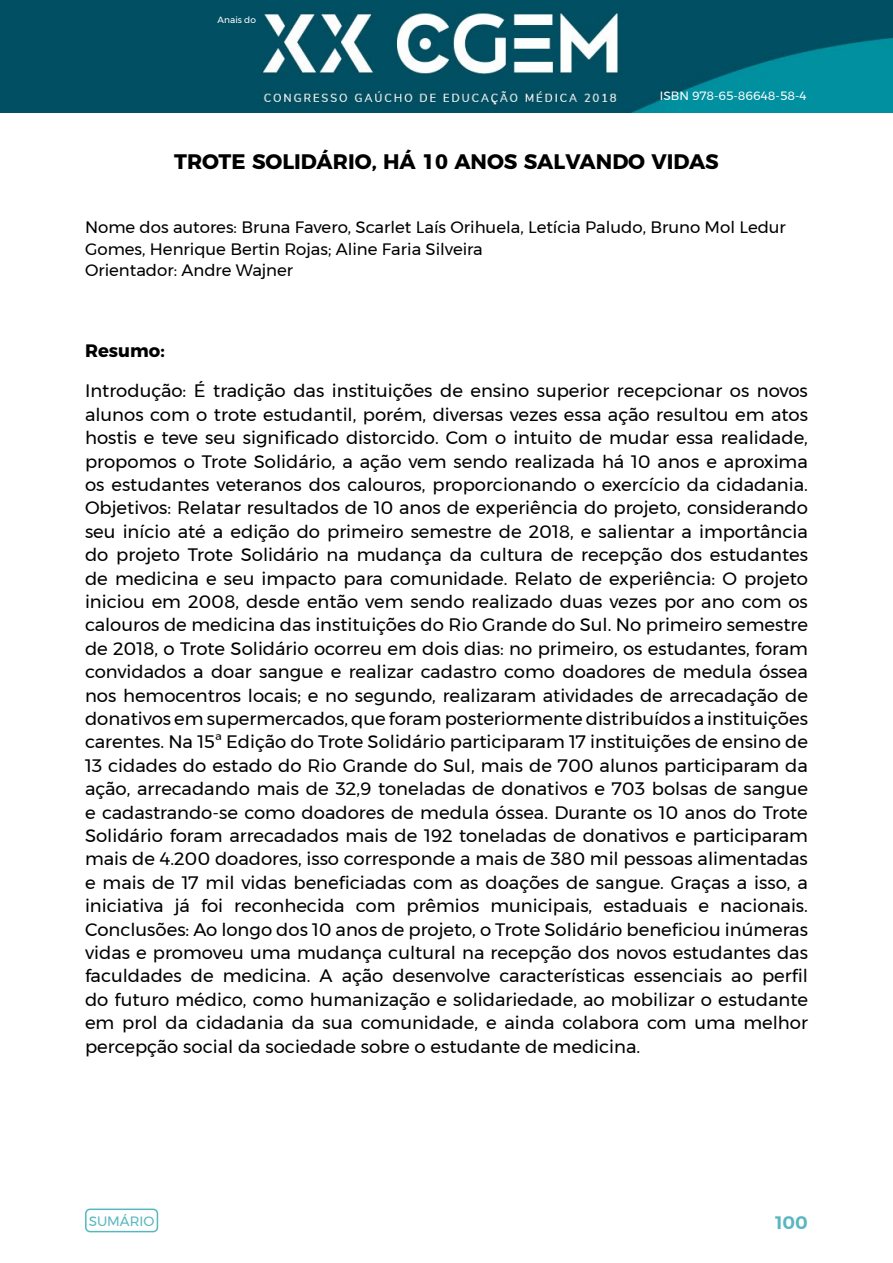
<style>
.page{position:relative;width:893px;height:1263px;background:#fff}
.page>*{position:absolute;margin:0;border:0;box-sizing:border-box;transform-origin:0 0}
.t1{font:700 21px "Montserrat";color:#000}
.t2{font:18px/23.4px "Montserrat";color:#000;text-align:justify}
.t3{font:700 18px "Montserrat";color:#000}
.t4{font:600 18px "Montserrat";color:#58b6bf}
.t5{font:16.5px/21.5px "Montserrat";color:#000}
.t6{font:13.5px "Montserrat";color:#58b6bf}
.t7{font:12px "Montserrat";color:#fff}
.t8{font:9px "Montserrat";color:#fff}
</style>
<div class="page">
<img style="left:0;top:0;width:893px;height:113px">
<div style="left:85px;top:1208px;width:73px;height:24px;border:2px solid #58b6bf;border-radius:4px"></div>
<p class="t8" style="left:218px;top:13px;width:40px">Anais do</p>
<p class="t7" style="left:660px;top:86px;width:148px">ISBN 978-65-86648-58-4</p>
<p class="t1" style="left:174px;top:144px;width:546px">TROTE SOLIDÁRIO, HÁ 10 ANOS SALVANDO VIDAS</p>
<p class="t5" style="left:85px;top:216px;width:702px">Nome dos autores: Bruna Favero, Scarlet Laís Orihuela, Letícia Paludo, Bruno Mol Ledur<br>Gomes, Henrique Bertin Rojas; Aline Faria Silveira<br>Orientador: Andre Wajner</p>
<p class="t3" style="left:85px;top:336px;width:81px">Resumo:</p>
<p class="t2" style="left:85px;top:379px;width:724px">Introdução: É tradição das instituições de ensino superior recepcionar os novos alunos com o trote estudantil, porém, diversas vezes essa ação resultou em atos hostis e teve seu significado distorcido. Com o intuito de mudar essa realidade, propomos o Trote Solidário, a ação vem sendo realizada há 10 anos e aproxima os estudantes veteranos dos calouros, proporcionando o exercício da cidadania.<br>Objetivos: Relatar resultados de 10 anos de experiência do projeto, considerando seu início até a edição do primeiro semestre de 2018, e salientar a importância do projeto Trote Solidário na mudança da cultura de recepção dos estudantes de medicina e seu impacto para comunidade. Relato de experiência: O projeto iniciou em 2008, desde então vem sendo realizado duas vezes por ano com os calouros de medicina das instituições do Rio Grande do Sul. No primeiro semestre de 2018, o Trote Solidário ocorreu em dois dias: no primeiro, os estudantes, foram convidados a doar sangue e realizar cadastro como doadores de medula óssea nos hemocentros locais; e no segundo, realizaram atividades de arrecadação de donativos em supermercados, que foram posteriormente distribuídos a instituições carentes. Na 15ª Edição do Trote Solidário participaram 17 instituições de ensino de 13 cidades do estado do Rio Grande do Sul, mais de 700 alunos participaram da ação, arrecadando mais de 32,9 toneladas de donativos e 703 bolsas de sangue e cadastrando-se como doadores de medula óssea. Durante os 10 anos do Trote Solidário foram arrecadados mais de 192 toneladas de donativos e participaram mais de 4.200 doadores, isso corresponde a mais de 380 mil pessoas alimentadas e mais de 17 mil vidas beneficiadas com as doações de sangue. Graças a isso, a iniciativa já foi reconhecida com prêmios municipais, estaduais e nacionais.<br>Conclusões: Ao longo dos 10 anos de projeto, o Trote Solidário beneficiou inúmeras vidas e promoveu uma mudança cultural na recepção dos novos estudantes das faculdades de medicina. A ação desenvolve características essenciais ao perfil do futuro médico, como humanização e solidariedade, ao mobilizar o estudante em prol da cidadania da sua comunidade, e ainda colabora com uma melhor percepção social da sociedade sobre o estudante de medicina.</p>
<p class="t6" style="left:89px;top:1210px;width:67px">SUMÁRIO</p>
<p class="t4" style="left:775px;top:1208px;width:34px">100</p>
</div>
